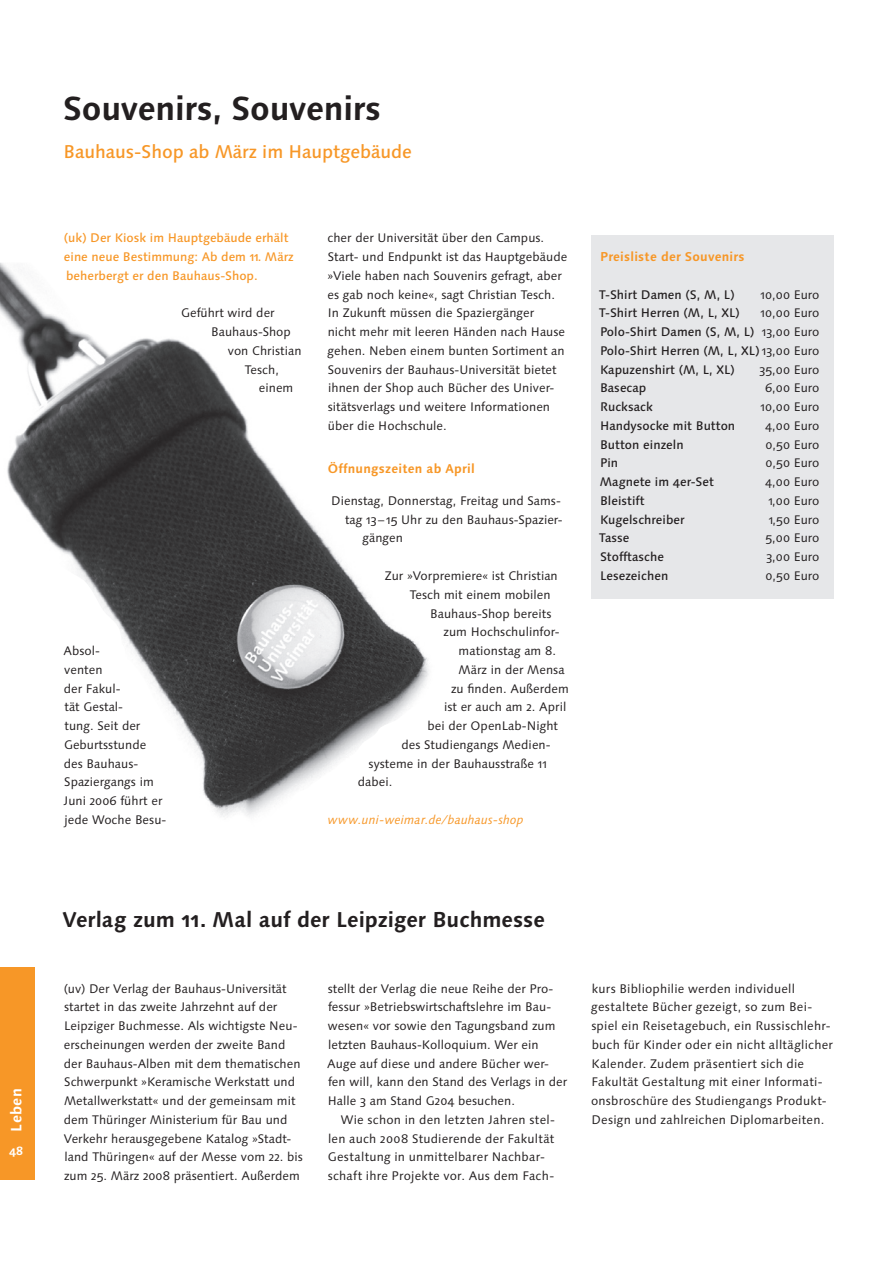
<style>
.page{position:relative;width:893px;height:1263px;background:#fff}
.page>*{position:absolute;margin:0;border:0;box-sizing:border-box;transform-origin:0 0}
.t1{font:700 33.45px "Linotype Syntax Os F";letter-spacing:-.01em;color:#231f20}
.t2{font:700 21.45px "Linotype Syntax Os F";color:#231f20}
.t3{font:500 18.45px "Linotype Syntax Os F";letter-spacing:-.005em;color:#f79727}
.t4{font:700 15px "Linotype Syntax Os F";letter-spacing:.02em;color:#fff}
.t5{font:700 12.75px "Linotype Syntax Os F";letter-spacing:.015em;color:#f79727}
.t6{font:12.45px/18.8px "Linotype Syntax Os F";letter-spacing:.005em;color:#231f20}
.t7{font:500 12.45px/18.8px "Linotype Syntax Os F";letter-spacing:.005em;color:#231f20;text-align:justify}
.t8{font:500 12.45px/18.8px "Linotype Syntax Os F";color:#f79727}
.t9{font:italic 12.45px "Linotype Syntax Os F";letter-spacing:.005em;color:#f79727}
.t10{font:700 12px "Linotype Syntax Os F";color:#fff}
.s1{font-weight:400}
</style>
<div class="page">
<div style="left:0;top:967px;width:34px;height:213px;background:#f79727"></div>
<div style="left:591px;top:235px;width:242px;height:364px;background:#e6e7e9"></div>
<img style="left:0;top:263px;width:429px;height:554px">
<p class="t4" style="left:7px;top:1132px;width:45px;rotate:-90deg">Leben</p>
<p class="t10" style="left:9px;top:1143px;width:15px">48</p>
<h1 class="t1" style="left:63px;top:88px;width:320px">Souvenirs, Souvenirs</h1>
<h3 class="t3" style="left:64px;top:140px;width:350px">Bauhaus-Shop ab März im Hauptgebäude</h3>
<p class="t8" style="left:64px;top:229px;width:231px">(uk) Der Kiosk im Hauptgebäude erhält eine neue Bestimmung: Ab dem 11. März beherbergt er den Bauhaus-Shop.</p>
<p class="t6" style="left:181px;top:304px;width:95px">Geführt wird der</p>
<p class="t6" style="left:211px;top:323px;width:81px">Bauhaus-Shop</p>
<p class="t6" style="left:228px;top:341px;width:75px">von Christian</p>
<p class="t6" style="left:245px;top:360px;width:36px">Tesch,</p>
<p class="t6" style="left:259px;top:379px;width:36px">einem</p>
<p class="t6" style="left:64px;top:641px;width:104px">Absol-<br>venten<br>der Fakul-<br>tät Gestal-<br>tung. Seit der<br>Geburtsstunde des Bauhaus-<br>Spaziergangs im<br>Juni 2006 führt er jede Woche Besu-</p>
<p class="t6" style="left:327px;top:229px;width:241px">cher der Universität über den Campus.<br>Start- und Endpunkt ist das Hauptgebäude »Viele haben nach Souvenirs gefragt, aber es gab noch keine«, sagt Christian Tesch.<br>In Zukunft müssen die Spaziergänger<br>nicht mehr mit leeren Händen nach Hause gehen. Neben einem bunten Sortiment an Souvenirs der Bauhaus-Universität bietet ihnen der Shop auch Bücher des Univer&shy;sitätsverlags und weitere Informationen über die Hochschule.</p>
<p class="t5" style="left:328px;top:461px;width:148px">Öffnungszeiten ab April</p>
<p class="t6" style="left:331px;top:491px;width:231px">Dienstag, Donnerstag, Freitag und Sams-</p>
<p class="t6" style="left:345px;top:510px;width:219px">tag 13 – 15 Uhr zu den Bauhaus-Spazier-</p>
<p class="t6" style="left:362px;top:529px;width:42px">gängen</p>
<p class="t6" style="left:385px;top:566px;width:175px">Zur »Vorpremiere« ist Christian</p>
<p class="t6" style="left:410px;top:585px;width:142px">Tesch mit einem mobilen</p>
<p class="t6" style="left:430px;top:604px;width:123px">Bauhaus-Shop bereits</p>
<p class="t6" style="left:444px;top:623px;width:117px">zum Hochschulinfor-</p>
<p class="t6" style="left:459px;top:641px;width:99px">mationstag am 8.</p>
<p class="t6" style="left:459px;top:660px;width:107px">März in der Mensa</p>
<p class="t6" style="left:451px;top:679px;width:119px">zu finden. Außerdem</p>
<p class="t6" style="left:444px;top:698px;width:124px">ist er auch am 2. April</p>
<p class="t6" style="left:427px;top:716px;width:132px">bei der OpenLab-Night</p>
<p class="t6" style="left:401px;top:735px;width:151px">des Studiengangs Medien-</p>
<p class="t6" style="left:369px;top:754px;width:180px">systeme in der Bauhausstraße 11</p>
<p class="t6" style="left:358px;top:773px;width:36px">dabei.</p>
<p class="t9" style="left:328px;top:812px;width:197px">www.uni-weimar.de/bauhaus-shop</p>
<p class="t5" style="left:600px;top:249px;width:146px">Preisliste der Souvenirs</p>
<p class="t7" style="left:599px;top:285px;width:137px">T-Shirt Damen (S, M, L)</p>
<p class="t6" style="left:761px;top:285px;width:60px">10,00 Euro</p>
<p class="t7" style="left:599px;top:304px;width:142px">T-Shirt Herren (M, L, XL)</p>
<p class="t7" style="left:600px;top:304px;width:221px;text-indent:161px"><span class="s1">10,00 Euro </span>Polo-Shirt Damen (S, M, L) <span class="s1">13,00 Euro </span>Polo-Shirt Herren (M, L, XL) <span class="s1">13,00 Euro </span>Kapuzenshirt (M, L, XL)</p>
<p class="t6" style="left:759px;top:360px;width:62px">35,00 Euro</p>
<p class="t7" style="left:600px;top:379px;width:48px">Basecap</p>
<p class="t6" style="left:765px;top:379px;width:56px">6,00 Euro</p>
<p class="t7" style="left:600px;top:398px;width:54px">Rucksack</p>
<p class="t6" style="left:761px;top:398px;width:60px">10,00 Euro</p>
<p class="t7" style="left:600px;top:416px;width:137px">Handysocke mit Button</p>
<p class="t6" style="left:765px;top:416px;width:56px">4,00 Euro</p>
<p class="t7" style="left:600px;top:435px;width:85px">Button einzeln</p>
<p class="t6" style="left:765px;top:435px;width:56px">0,50 Euro</p>
<p class="t7" style="left:600px;top:454px;width:20px">Pin</p>
<p class="t6" style="left:765px;top:454px;width:56px">0,50 Euro</p>
<p class="t7" style="left:600px;top:473px;width:116px">Magnete im 4er-Set</p>
<p class="t6" style="left:765px;top:473px;width:56px">4,00 Euro</p>
<p class="t7" style="left:600px;top:491px;width:46px">Bleistift</p>
<p class="t6" style="left:768px;top:491px;width:53px">1,00 Euro</p>
<p class="t7" style="left:600px;top:510px;width:86px">Kugelschreiber</p>
<p class="t6" style="left:769px;top:510px;width:52px">1,50 Euro</p>
<p class="t7" style="left:599px;top:529px;width:32px">Tasse</p>
<p class="t6" style="left:765px;top:529px;width:56px">5,00 Euro</p>
<p class="t7" style="left:600px;top:548px;width:66px">Stofftasche</p>
<p class="t6" style="left:766px;top:548px;width:55px">3,00 Euro</p>
<p class="t7" style="left:600px;top:566px;width:70px">Lesezeichen</p>
<p class="t6" style="left:765px;top:566px;width:56px">0,50 Euro</p>
<h2 class="t2" style="left:62px;top:906px;width:484px">Verlag zum 11. Mal auf der Leipziger Buchmesse</h2>
<p class="t6" style="left:64px;top:979px;width:241px">(uv) Der Verlag der Bauhaus-Universität startet in das zweite Jahrzehnt auf der Leipziger Buchmesse. Als wichtigste Neu&shy;erscheinungen werden der zweite Band der Bauhaus-Alben mit dem thematischen Schwerpunkt »Keramische Werkstatt und Metallwerkstatt« und der gemeinsam mit dem Thüringer Ministerium für Bau und Verkehr herausgegebene Katalog »Stadt&shy;land Thüringen« auf der Messe vom 22. bis zum 25. März 2008 präsentiert. Außerdem</p>
<p class="t6" style="left:327px;top:979px;width:242px">stellt der Verlag die neue Reihe der Pro&shy;fessur »Betriebswirtschaftslehre im Bau&shy;wesen« vor sowie den Tagungsband zum letzten Bauhaus-Kolloquium. Wer ein Auge auf diese und andere Bücher wer&shy;fen will, kann den Stand des Verlags in der Halle 3 am Stand G204 besuchen.</p>
<p class="t6" style="left:328px;top:1110px;width:229px;text-indent:13px">Wie schon in den letzten Jahren stel&shy;len auch 2008 Studierende der Fakultät Gestaltung in unmittelbarer Nachbar&shy;schaft ihre Projekte vor. Aus dem Fach-</p>
<p class="t6" style="left:591px;top:979px;width:243px">kurs Bibliophilie werden individuell gestaltete Bücher gezeigt, so zum Bei&shy;spiel ein Reisetagebuch, ein Russischlehr&shy;buch für Kinder oder ein nicht alltäglicher Kalender. Zudem präsentiert sich die Fakultät Gestaltung mit einer Informati&shy;onsbroschüre des Studiengangs Produkt-Design und zahlreichen Diplomarbeiten.</p>
</div>
